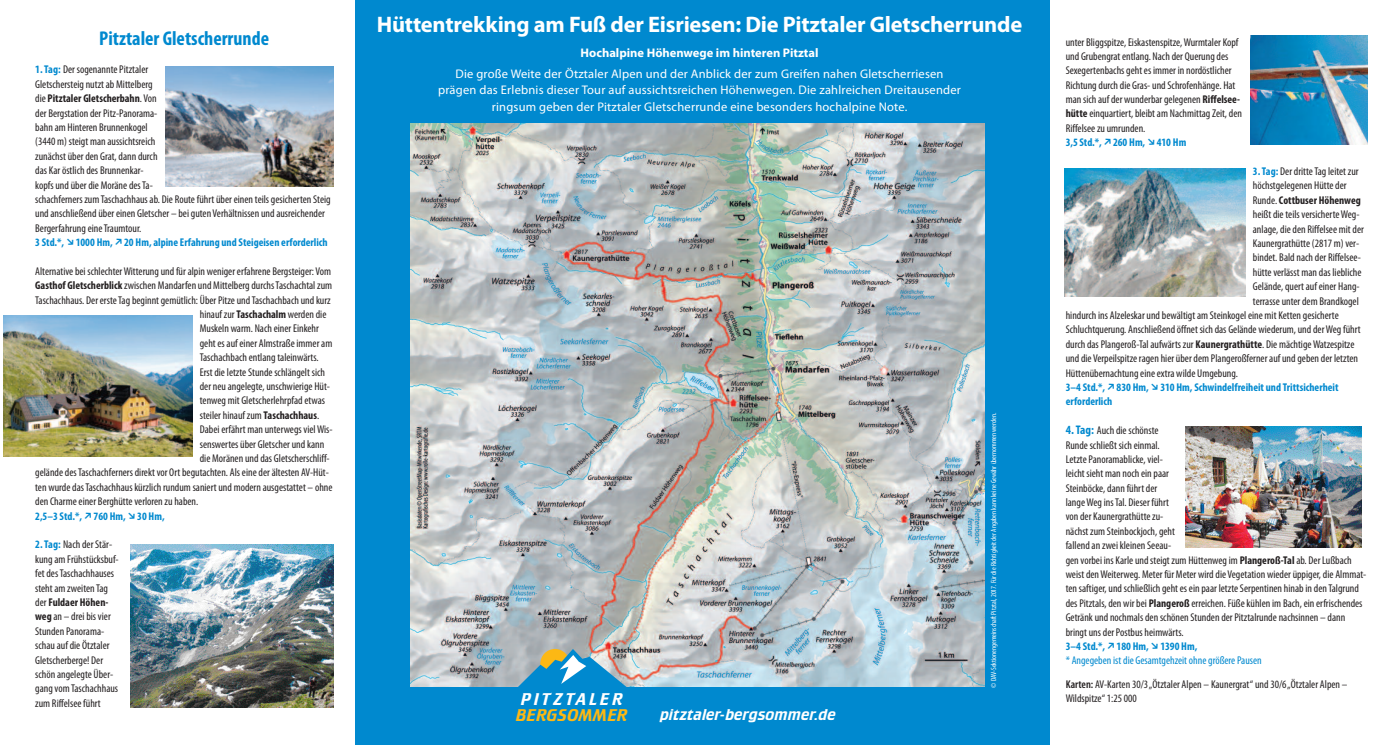
<style>
.page{position:relative;width:1397px;height:745px;background:#fff}
.page>*{position:absolute;margin:0;border:0;box-sizing:border-box;transform-origin:0 0}
.t1{font:700 22.5px "Myriad Pro";letter-spacing:-.01em;color:#fff}
.t2{font:700 condensed 20px "Myriad Pro";color:#0089cf}
.t3{font:17.75px "Crillee Italic Plain";color:#fcb814}
.t4{font:17.75px "Crillee Italic Plain";letter-spacing:.15em;color:#fff}
.t5{font:16.25px "Crillee Italic Plain";color:#fff}
.t6{font:12.5px/16.2px "Myriad Pro";letter-spacing:.015em;color:#fff;text-align:center}
.t7{font:700 12.5px "Myriad Pro";color:#fff}
.t8{font:condensed 11.25px/14.4px "Myriad Pro";color:#231f20}
.t9{font:700 condensed 11.25px "Myriad Pro";color:#0089cf}
.t10{font:700 condensed 11.25px "Myriad Pro";color:#231f20}
.t11{font:condensed 7.5px "Myriad Pro";color:#fff}
.s1{font-weight:700;color:#0089cf}
.s2{font-weight:700}
.s3{color:#0089cf}
.s4{font-weight:400}
.s5{font-weight:700;font-size:12.5px;color:#0089cf}
.s6{font-weight:600}
</style>
<div class="page">
<div style="left:355px;top:0;width:694px;height:744px;background:#0089cf"></div>
<img style="left:411px;top:124px;width:573px;height:561px">
<svg style="left:518px;top:648px;width:109px;height:39px"></svg>
<img style="left:165px;top:67px;width:168px;height:119px">
<img style="left:3px;top:315px;width:189px;height:141px">
<img style="left:130px;top:544px;width:203px;height:163px">
<img style="left:1250px;top:36px;width:116px;height:109px">
<img style="left:1064px;top:168px;width:181px;height:128px">
<img style="left:1185px;top:426px;width:176px;height:120px">
<h2 class="t2" style="left:99px;top:31px;width:171px">Pitztaler Gletscherrunde</h2>
<p class="t8" style="left:35px;top:63px;width:297px"><span class="s1">1.Tag:</span> Der sogenannte Pitztaler<br>Gletschersteig nutzt ab Mittelberg<br>die <span class="s2">Pitztaler Gletscherbahn</span>. Von<br>der Bergstation der Pitz-Panorama-<br>bahn am Hinteren Brunnenkogel<br>(3440 m) steigt man aussichtsreich<br>zunächst über den Grat, dann durch<br>das Kar östlich des Brunnenkar-<br>kopfs und über die Moräne desTa-<br>schachferners zumTaschachhaus ab. Die Route führt über einen teils gesicherten Steig und anschließend über einen Gletscher – bei guten Verhältnissen und ausreichender Bergerfahrung eineTraumtour.<br><span class="s1">3 Std.*,</span> <span class="s3">●</span><span class="s1">1000 Hm, 20 Hm, alpine Erfahrung und Steigeisen erforderlich</span></p>
<p class="t8" style="left:35px;top:265px;width:297px">Alternative bei schlechterWitterung und für alpin weniger erfahrene Bergsteiger: Vom</p>
<p class="t8" style="left:35px;top:279px;width:298px"><span class="s2">Gasthof Gletscherblick</span> zwischen Mandarfen und Mittelberg durchsTaschachtal zum</p>
<p class="t8" style="left:35px;top:293px;width:297px">Taschachhaus. Der ersteTag beginnt gemütlich: Über Pitze undTaschachbach und kurz</p>
<p class="t8" style="left:200px;top:308px;width:128px">hinauf zur <span class="s2">Taschachalm</span> werden die</p>
<p class="t8" style="left:200px;top:322px;width:121px">Muskeln warm. Nach einer Einkehr</p>
<p class="t8" style="left:200px;top:336px;width:134px">geht es auf einer Almstraße immer am</p>
<p class="t8" style="left:200px;top:351px;width:120px">Taschachbach entlang taleinwärts.</p>
<p class="t8" style="left:200px;top:365px;width:127px">Erst die letzte Stunde schlängelt sich</p>
<p class="t8" style="left:200px;top:380px;width:132px">der neu angelegte, unschwierige Hüt-</p>
<p class="t8" style="left:200px;top:394px;width:127px">tenweg mit Gletscherlehrpfad etwas</p>
<p class="t8" style="left:200px;top:408px;width:121px">steiler hinauf zum <span class="s2">Taschachhaus</span>.</p>
<p class="t8" style="left:200px;top:423px;width:134px">Dabei erfährt man unterwegs vielWis-</p>
<p class="t8" style="left:200px;top:437px;width:126px">senswertes über Gletscher und kann</p>
<p class="t8" style="left:200px;top:451px;width:131px">die Moränen und das Gletscherschliff-</p>
<p class="t8" style="left:35px;top:466px;width:295px">gelände desTaschachferners direkt vor Ort begutachten. Als eine der ältesten AV-Hüt-</p>
<p class="t8" style="left:35px;top:480px;width:299px">ten wurde dasTaschachhaus kürzlich rundum saniert und modern ausgestattet – ohne</p>
<p class="t8" style="left:35px;top:495px;width:165px">den Charme einer Berghütte verloren zu haben.</p>
<p class="t9" style="left:35px;top:511px;width:131px">2,5–3 Std.*, 760 Hm,●30 Hm,</p>
<p class="t8" style="left:35px;top:538px;width:85px"><span class="s1">2.Tag:</span> Nach der Stär&shy;kung am Frühstücksbuf&shy;fet desTaschachhauses steht am zweiten Tag der <span class="s2">Fuldaer Höhen&shy;weg</span> an – drei bis vier<br>Stunden Panorama&shy;schau auf die Ötztaler<br>Gletscherberge! Der schön angelegte Über&shy;gang vomTaschachhaus zum Riffelsee führt</p>
<h1 class="t1" style="left:377px;top:16px;width:647px">Hüttentrekking am Fuß der Eisriesen: Die Pitztaler Gletscherrunde</h1>
<p class="t7" style="left:580px;top:48px;width:239px">Hochalpine Höhenwege im hinteren Pitztal</p>
<p class="t6" style="left:438px;top:67px;width:524px">Die große Weite der Ötztaler Alpen und der Anblick der zum Greifen nahen Gletscherriesen prägen das Erlebnis dieser Tour auf aussichtsreichen Höhenwegen. Die zahlreichen Dreitausender ringsum geben der Pitztaler Gletscherrunde eine besonders hochalpine Note.</p>
<p class="t11" style="left:990px;top:687px;width:276px;rotate:-90deg">© DAV-Sektionengemeinschaft Pitztal, 2017. Für die Richtigkeit der Angaben kann keine Gewähr übernommen werden.</p>
<p class="t8" style="left:1065px;top:36px;width:178px">unter Bliggspitze, Eiskastenspitze,Wurmtaler Kopf und Grubengrat entlang. Nach der Querung des Sexegertenbachs geht es immer in nordöstlicher Richtung durch die Gras- und Schrofenhänge. Hat man sich auf der wunderbar gelegenen <span class="s2">Riffelsee&shy;hütte</span> einquartiert, bleibt am Nachmittag Zeit, den Riffelsee zu umrunden.<br><span class="s1">3,5 Std.*, 260 Hm,</span><span class="s3">●</span><span class="s1">410 Hm</span></p>
<p class="t8" style="left:1252px;top:165px;width:107px"><span class="s1">3.Tag:</span> Der dritteTag leitet zur</p>
<p class="t8" style="left:1252px;top:179px;width:95px">höchstgelegenen Hütte der</p>
<p class="t10" style="left:1252px;top:196px;width:109px"><span class="s4">Runde.</span> Cottbuser Höhenweg</p>
<p class="t8" style="left:1252px;top:208px;width:108px">heißt die teils versicherteWeg-</p>
<p class="t8" style="left:1252px;top:222px;width:112px">anlage, die den Riffelsee mit der</p>
<p class="t8" style="left:1252px;top:237px;width:108px">Kaunergrathütte (2817 m) ver-</p>
<p class="t8" style="left:1252px;top:251px;width:110px">bindet. Bald nach der Riffelsee-</p>
<p class="t8" style="left:1252px;top:266px;width:110px">hütte verlässt man das liebliche</p>
<p class="t8" style="left:1252px;top:280px;width:108px">Gelände, quert auf einer Hang-</p>
<p class="t8" style="left:1252px;top:294px;width:107px">terrasse unter dem Brandkogel</p>
<p class="t8" style="left:1065px;top:309px;width:274px">hindurch ins Alzeleskar und bewältigt am Steinkogel eine mit Ketten gesicherte</p>
<p class="t8" style="left:1065px;top:323px;width:296px">Schluchtquerung. Anschließend öffnet sich das Gelände wiederum, und derWeg führt</p>
<p class="t8" style="left:1065px;top:337px;width:290px">durch das Plangeroß-Tal aufwärts zur <span class="s2">Kaunergrathütte</span>. Die mächtigeWatzespitze</p>
<p class="t8" style="left:1065px;top:352px;width:294px">und die Verpeilspitze ragen hier über dem Plangeroßferner auf und geben der letzten</p>
<p class="t8" style="left:1065px;top:366px;width:174px">Hüttenübernachtung eine extra wilde Umgebung.</p>
<p class="t9" style="left:1065px;top:383px;width:274px">3–4 Std.*, 830 Hm,●310 Hm, Schwindelfreiheit und Trittsicherheit</p>
<p class="t9" style="left:1065px;top:397px;width:48px">erforderlich</p>
<p class="t8" style="left:1065px;top:424px;width:302px"><span class="s5">4.Tag:</span> Auch die schönste<br>Runde schließt sich einmal.<br>Letzte Panoramablicke, viel-<br>leicht sieht man noch ein paar<br>Steinböcke, dann führt der<br>langeWeg insTal. Dieser führt<br>von der Kaunergrathütte zu-<br>nächst zum Steinbockjoch, geht<br>fallend an zwei kleinen Seeau-<br>gen vorbei ins Karle und steigt zum Hüttenweg im <span class="s2">Plangeroß-Tal</span> ab. Der Lußbach weist denWeiterweg. Meter für Meter wird die Vegetation wieder üppiger, die Almmat&shy;ten saftiger, und schließlich geht es ein paar letzte Serpentinen hinab in den Talgrund des Pitztals, den wir bei <span class="s2">Plangeroß</span> erreichen. Füße kühlen im Bach, ein erfrischendes Getränk und nochmals den schönen Stunden der Pitztalrunde nachsinnen – dann bringt uns der Postbus heimwärts.<br><span class="s1">3–4 Std.*, 180 Hm,</span><span class="s3">●</span><span class="s1">1390 Hm,<br></span><span class="s3">* Angegeben ist die Gesamtgehzeit ohne größere Pausen</span></p>
<p class="t8" style="left:1065px;top:677px;width:283px"><span class="s6">Karten:</span> AV-Karten 30/3„Ötztaler Alpen – Kaunergrat“ und 30/6„Ötztaler Alpen –</p>
<h3 class="t4" style="left:520px;top:692px;width:104px">PITZTALER</h3>
<p class="t8" style="left:1065px;top:691px;width:73px">Wildspitze“ 1:25 000</p>
<h3 class="t3" style="left:515px;top:708px;width:113px">BERGSOMMER</h3>
<h3 class="t5" style="left:660px;top:708px;width:177px">pitztaler-bergsommer.de</h3>
</div>
